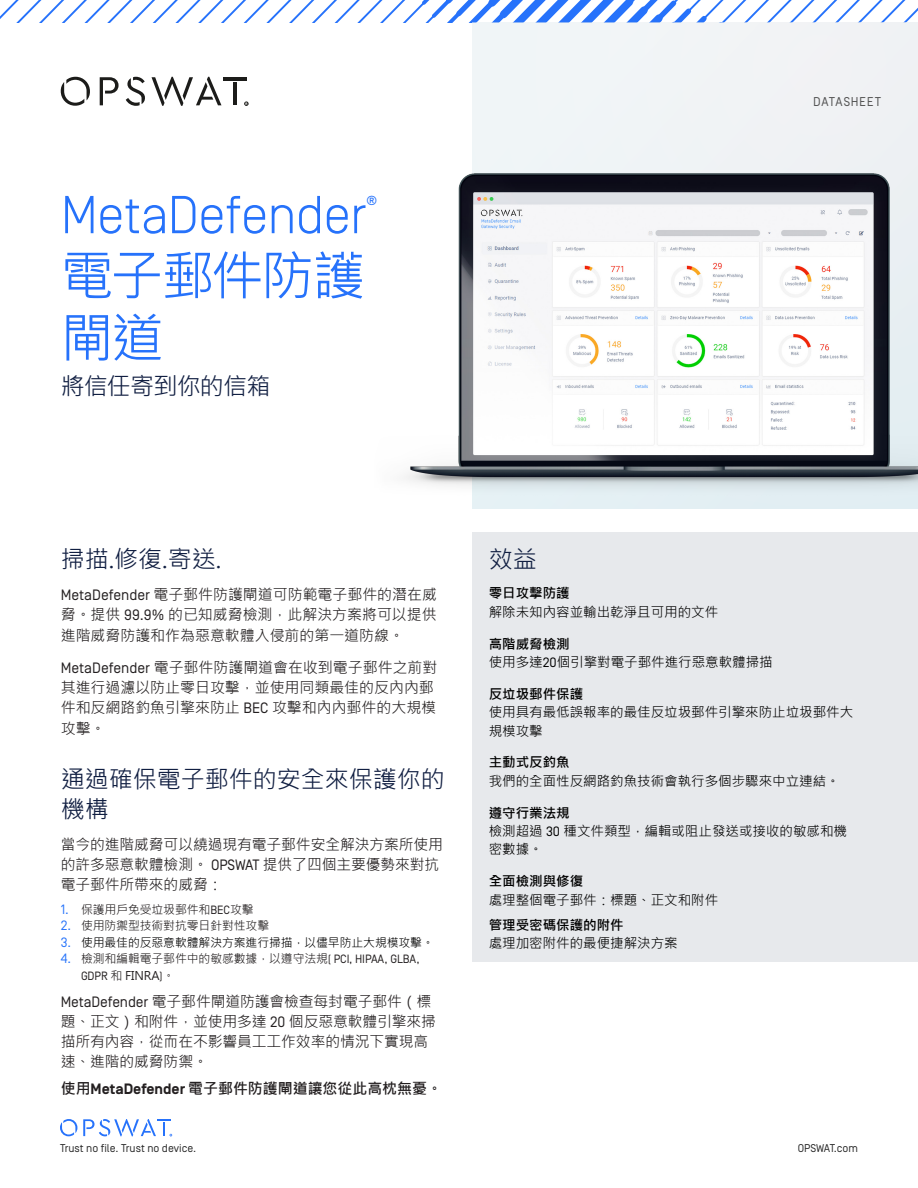
<style>
.page{position:relative;width:918px;height:1188px;background:#fff}
.page>*{position:absolute;margin:0;border:0;box-sizing:border-box;transform-origin:0 0}
.t1{font:300 53.25px "Simplon Norm";letter-spacing:-.015em;color:#2672fb}
.t2{font:53.25px "Microsoft Jheng Hei";letter-spacing:-.045em;color:#2672fb}
.heading2{font:24px/30px "Microsoft Jheng Hei";color:#111f42}
.subtitle{font:24px "Microsoft Jheng Hei";letter-spacing:-.035em;color:#111f42}
.t3{font:15px/20.2px "Microsoft Jheng Hei";letter-spacing:-.005em;color:#231f20}
.t4{font:700 15px "Microsoft Jheng Hei";color:#231f20}
.p2_sidebar_callout{font:13.5px/18.3px "Microsoft Jheng Hei";color:#000}
.p2_sidebar_callout-2{font:700 13.5px "Microsoft Jheng Hei";color:#000}
.t5{font:13.05px "Simplon Norm";color:#2672fb}
.t6{font:12.75px "Simplon Mono";letter-spacing:.005em;color:#535353}
.t7{font:12px/16.5px "Microsoft Jheng Hei";letter-spacing:-.005em;color:#231f20}
.t8{font:12px "Microsoft Jheng Hei";letter-spacing:-.005em;color:#000}
.t9{font:11.25px "Simplon Norm";color:#282828}
.s1{font-family:"Simplon Norm"}
.s2{font-family:"Simplon Norm";font-size:13.5px;color:#2673fa}
</style>
<div class="page">
<svg style="left:0;top:0;width:918px;height:23px"></svg>
<div style="left:472px;top:23px;width:446px;height:485px;background:#f0f3f5"></div>
<svg style="left:60px;top:1119px;width:112px;height:17px"></svg>
<svg style="left:61px;top:77px;width:29px;height:29px"></svg>
<svg style="left:100px;top:77px;width:19px;height:28px"></svg>
<svg style="left:126px;top:77px;width:19px;height:29px"></svg>
<svg style="left:152px;top:77px;width:69px;height:29px"></svg>
<hr style="left:223px;top:77px;width:23px;height:3px;background:#1c1c1a">
<hr style="left:233px;top:82px;width:3px;height:23px;background:#1c1c1a">
<svg style="left:244px;top:101px;width:5px;height:5px"></svg>
<div style="left:472px;top:532px;width:446px;height:430px;background:#e7e9ec"></div>
<img style="left:404px;top:174px;width:514px;height:322px">
<p class="t1" style="left:61px;top:187px;width:307px">MetaDefender</p>
<p class="t5" style="left:366px;top:194px;width:12px">®</p>
<p class="t2" style="left:61px;top:243px;width:306px">電子郵件防護</p>
<p class="t2" style="left:61px;top:305px;width:104px">閘道</p>
<p class="subtitle" style="left:61px;top:371px;width:211px">將信任寄到你的信箱</p>
<p class="t6" style="left:813px;top:95px;width:70px">DATASHEET</p>
<p class="heading2" style="left:61px;top:544px;width:162px">掃描.修復.寄送.</p>
<p class="t3" style="left:61px;top:585px;width:378px;text-align:justify"><span class="s1">MetaDefender</span> 電子郵件防護閘道可防範電子郵件的潛在威脅。提供 <span class="s1">99.9%</span> 的已知威脅檢測，此解決方案將可以提供進階威脅防護和作為惡意軟體入侵前的第一道防線。</p>
<p class="t3" style="left:61px;top:657px;width:378px"><span class="s1">MetaDefender</span> 電子郵件防護閘道會在收到電子郵件之前對其進行過濾以防止零日攻擊，並使用同類最佳的反內內郵件和反網路釣魚引擎來防止 <span class="s1">BEC</span> 攻擊和內內郵件的大規模攻擊。</p>
<p class="heading2" style="left:61px;top:764px;width:385px">通過確保電子郵件的安全來保護你的機構</p>
<p class="t3" style="left:61px;top:834px;width:384px">當今的進階威脅可以繞過現有電子郵件安全解決方案所使用的許多惡意軟體檢測。 <span class="s1">OPSWAT</span> 提供了四個主要優勢來對抗電子郵件所帶來的威脅：</p>
<p class="t7" style="left:61px;top:901px;width:194px"><span class="s2">1.</span> 保護用戶免受垃圾郵件和<span class="s1">BEC</span>攻擊</p>
<p class="t7" style="left:61px;top:918px;width:210px"><span class="s2">2.</span> 使用防禦型技術對抗零日針對性攻擊</p>
<p class="t8" style="left:61px;top:935px;width:375px"><span class="s2">3.</span> 使用最佳的反惡意軟體解決方案進行掃描，以儘早防止大規模攻擊。</p>
<p class="t7" style="left:81px;top:951px;width:340px;text-indent:-20px"><span class="s2">4.</span> 檢測和編輯電子郵件中的敏感數據，以遵守法規<span class="s1">( PCI, HIPAA, GLBA,<br>GDPR</span> 和 FINRA<span class="s1">)</span>。</p>
<p class="t3" style="left:61px;top:991px;width:377px"><span class="s1">MetaDefender</span> 電子郵件閘道防護會檢查每封電子郵件（標題、正文）和附件，並使用多達 <span class="s1">20</span> 個反惡意軟體引擎來掃描所有內容，從而在不影響員工工作效率的情況下實現高速、進階的威脅防禦。</p>
<p class="t4" style="left:61px;top:1080px;width:383px">使用<span class="s1">MetaDefender</span> 電子郵件防護閘道讓您從此高枕無憂。</p>
<p class="heading2" style="left:489px;top:544px;width:49px">效益</p>
<p class="p2_sidebar_callout-2" style="left:489px;top:585px;width:82px">零日攻擊防護</p>
<p class="p2_sidebar_callout" style="left:489px;top:603px;width:231px">解除未知內容並輸出乾淨且可用的文件</p>
<p class="p2_sidebar_callout-2" style="left:489px;top:635px;width:82px">高階威脅檢測</p>
<p class="p2_sidebar_callout" style="left:489px;top:653px;width:285px">使用多達<span class="s1">20</span>個引擎對電子郵件進行惡意軟體掃描</p>
<p class="p2_sidebar_callout-2" style="left:489px;top:685px;width:96px">反垃圾郵件保護</p>
<p class="p2_sidebar_callout" style="left:489px;top:703px;width:366px">使用具有最低誤報率的最佳反垃圾郵件引擎來防止垃圾郵件大規模攻擊</p>
<p class="p2_sidebar_callout-2" style="left:489px;top:754px;width:82px">主動式反釣魚</p>
<p class="p2_sidebar_callout" style="left:489px;top:772px;width:352px">我們的全面性反網路釣魚技術會執行多個步驟來中立連結。</p>
<p class="p2_sidebar_callout-2" style="left:489px;top:804px;width:82px">遵守行業法規</p>
<p class="p2_sidebar_callout" style="left:489px;top:822px;width:360px">檢測超過 <span class="s1">30</span> 種文件類型，編輯或阻止發送或接收的敏感和機密數據。</p>
<p class="p2_sidebar_callout-2" style="left:489px;top:873px;width:96px">全面檢測與修復</p>
<p class="p2_sidebar_callout" style="left:489px;top:891px;width:231px">處理整個電子郵件：標題、正文和附件</p>
<p class="p2_sidebar_callout-2" style="left:489px;top:916px;width:136px">管理受密碼保護的附件</p>
<p class="p2_sidebar_callout" style="left:489px;top:934px;width:190px">處理加密附件的最便捷解決方案</p>
<p class="t9" style="left:60px;top:1142px;width:138px">Trust no file. Trust no device.</p>
<p class="t9" style="left:798px;top:1142px;width:62px">OPSWAT.com</p>
</div>
